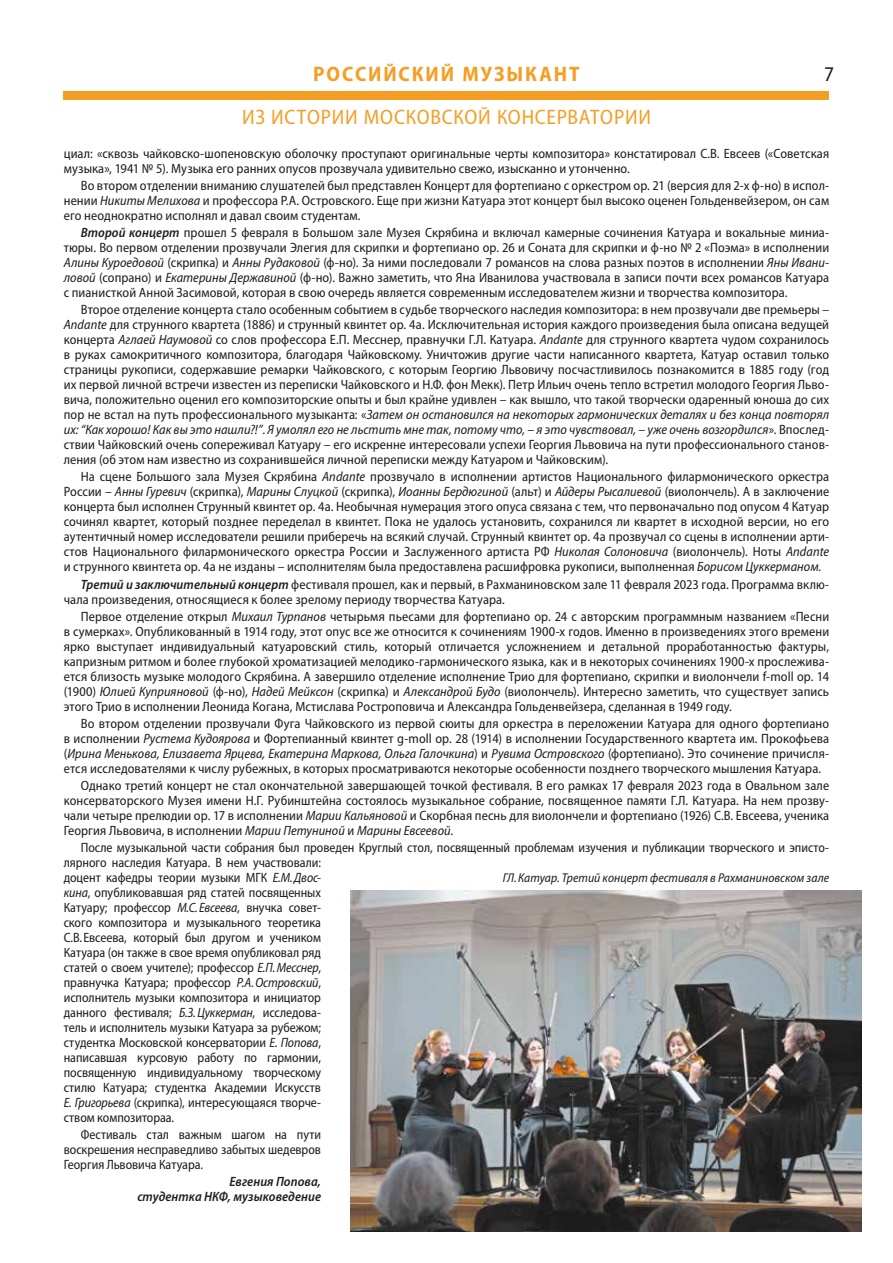
<style>
.page{position:relative;width:893px;height:1263px;background:#fff}
.page>*{position:absolute;margin:0;border:0;box-sizing:border-box;transform-origin:0 0}
.t1{font:semi-condensed 21px "Myriad Pro";letter-spacing:.035em;color:#f59e24}
.t2{font:700 semi-condensed 21px "Myriad Pro";letter-spacing:.09em;color:#f59e24}
.t3{font:semi-condensed 21px "Myriad Pro";color:#1d1d1b}
.t4{font:semi-condensed 13.5px/15px "Myriad Pro";color:#1d1d1b;text-align:justify}
.t5{font:italic 600 semi-condensed 13.5px/15px "Myriad Pro";letter-spacing:.005em;color:#1d1d1b;text-align:right}
.t6{font:italic semi-condensed 12.75px "Myriad Pro";letter-spacing:.005em;color:#1d1d1b}
.s1{font-style:italic}
.s2{font-weight:600;font-style:italic}
</style>
<div class="page">
<div style="left:64px;top:91px;width:765px;height:9px;background:#f59e24"></div>
<img style="left:351px;top:891px;width:510px;height:340px">
<h1 class="t2" style="left:313px;top:61px;width:268px">РОССИЙСКИЙ МУЗЫКАНТ</h1>
<h1 class="t1" style="left:242px;top:104px;width:410px">ИЗ ИСТОРИИ МОСКОВСКОЙ КОНСЕРВАТОРИИ</h1>
<h1 class="t3" style="left:824px;top:62px;width:11px">7</h1>
<p class="t4" style="left:64px;top:146px;width:767px">циал: «сквозь чайковско-шопеновскую оболочку проступают оригинальные черты композитора» констатировал С.В. Евсеев («Советская музыка», 1941 № 5). Музыка его ранних опусов прозвучала удивительно свежо, изысканно и утонченно.</p>
<p class="t4" style="left:64px;top:178px;width:767px;text-indent:17px">Во втором отделении вниманию слушателей был представлен Концерт для фортепиано с оркестром op. 21 (версия для 2-х ф-но) в испол&shy;нении <span class="s1">Никиты Мелихова</span> и профессора Р.А. Островского. Еще при жизни Катуара этот концерт был высоко оценен Гольденвейзером, он сам его неоднократно исполнял и давал своим студентам.</p>
<p class="t4" style="left:64px;top:225px;width:767px;text-indent:17px"><span class="s2">Второй концерт</span> прошел 5 февраля в Большом зале Музея Скрябина и включал камерные сочинения Катуара и вокальные миниа&shy;тюры. Во первом отделении прозвучали Элегия для скрипки и фортепиано op. 26 и Соната для скрипки и ф-но № 2 «Поэма» в исполнении <span class="s1">Алины Куроедовой</span> (скрипка) и <span class="s1">Анны Рудаковой</span> (ф-но). За ними последовали 7 романсов на слова разных поэтов в исполнении <span class="s1">Яны Ивани&shy;ловой</span> (сопрано) и <span class="s1">Екатерины Державиной</span> (ф-но). Важно заметить, что Яна Иванилова участвовала в записи почти всех романсов Катуара с пианисткой Анной Засимовой, которая в свою очередь является современным исследователем жизни и творчества композитора.</p>
<p class="t4" style="left:64px;top:302px;width:767px;text-indent:17px">Второе отделение концерта стало особенным событием в судьбе творческого наследия композитора: в нем прозвучали две премьеры – <span class="s1">Andante</span> для струнного квартета (1886) и струнный квинтет op. 4a. Исключительная история каждого произведения была описана ведущей концерта <span class="s1">Аглаей Наумовой</span> со слов профессора Е.П. Месснер, правнучки Г.Л. Катуара. <span class="s1">Andante</span> для струнного квартета чудом сохранилось в руках самокритичного композитора, благодаря Чайковскому. Уничтожив другие части написанного квартета, Катуар оставил только страницы рукописи, содержавшие ремарки Чайковского, с которым Георгию Львовичу посчастливилось познакомится в 1885 году (год их первой личной встречи известен из переписки Чайковского и Н.Ф. фон Мекк). Петр Ильич очень тепло встретил молодого Георгия Льво&shy;вича, положительно оценил его композиторские опыты и был крайне удивлен – как вышло, что такой творчески одаренный юноша до сих пор не встал на путь профессионального музыканта: «<span class="s1">Затем он остановился на некоторых гармонических деталях и без конца повторял их: “Как хорошо! Как вы это нашли?!”</span>. <span class="s1">Я умолял его не льстить мне так, потому что, – я это чувствовал, – уже очень возгордился</span>». Впослед&shy;ствии Чайковский очень сопереживал Катуару – его искренне интересовали успехи Георгия Львовича на пути профессионального станов&shy;ления (об этом нам известно из сохранившейся личной переписки между Катуаром и Чайковским).</p>
<p class="t4" style="left:64px;top:469px;width:767px;text-indent:17px">На сцене Большого зала Музея Скрябина <span class="s1">Andante</span> прозвучало в исполнении артистов Национального филармонического оркестра России – <span class="s1">Анны Гуревич</span> (скрипка), <span class="s1">Марины Слуцкой</span> (скрипка), <span class="s1">Иоанны Бердюгиной</span> (альт) и <span class="s1">Айдеры Рысалиевой</span> (виолончель). А в заключение концерта был исполнен Струнный квинтет op. 4а. Необычная нумерация этого опуса связана с тем, что первоначально под опусом 4 Катуар сочинял квартет, который позднее переделал в квинтет. Пока не удалось установить, сохранился ли квартет в исходной версии, но его аутентичный номер исследователи решили приберечь на всякий случай. Струнный квинтет op. 4a прозвучал со сцены в исполнении арти&shy;стов Национального филармонического оркестра России и Заслуженного артиста РФ <span class="s1">Николая Солоновича</span> (виолончель). Ноты <span class="s1">Andante </span>и струнного квинтета op. 4а не изданы – исполнителям была предоставлена расшифровка рукописи, выполненная <span class="s1">Борисом Цуккерманом.</span></p>
<p class="t4" style="left:64px;top:576px;width:767px;text-indent:17px"><span class="s2">Третий и заключительный концерт</span> фестиваля прошел, как и первый, в Рахманиновском зале 11 февраля 2023 года. Программа вклю&shy;чала произведения, относящиеся к более зрелому периоду творчества Катуара.</p>
<p class="t4" style="left:64px;top:608px;width:767px;text-indent:17px">Первое отделение открыл <span class="s1">Михаил Турпанов</span> четырьмя пьесами для фортепиано op. 24 c авторским программным названием «Песни в сумерках». Опубликованный в 1914 году, этот опус все же относится к сочинениям 1900-х годов. Именно в произведениях этого времени ярко выступает индивидуальный катуаровский стиль, который отличается усложнением и детальной проработанностью фактуры, капризным ритмом и более глубокой хроматизацией мелодико-гармонического языка, как и в некоторых сочинениях 1900-х прослежива&shy;ется близость музыке молодого Скрябина. А завершило отделение исполнение Трио для фортепиано, скрипки и виолончели f-moll op. 14 (1900) <span class="s1">Юлией Куприяновой</span> (ф-но), <span class="s1">Надей Мейксон</span> (скрипка) и <span class="s1">Александрой Будо</span> (виолончель). Интересно заметить, что существует запись этого Трио в исполнении Леонида Когана, Мстислава Ростроповича и Александра Гольденвейзера, сделанная в 1949 году.</p>
<p class="t4" style="left:64px;top:716px;width:767px;text-indent:17px">Во втором отделении прозвучали Фуга Чайковского из первой сюиты для оркестра в переложении Катуара для одного фортепиано в исполнении <span class="s1">Рустема Кудоярова</span> и Фортепианный квинтет g-moll op. 28 (1914) в исполнении Государственного квартета им. Прокофьева (<span class="s1">Ирина Менькова, Елизавета Ярцева, Екатерина Маркова, Ольга Галочкина</span>) и <span class="s1">Рувима Островского</span> (фортепиано). Это сочинение причисля&shy;ется исследователями к числу рубежных, в которых просматриваются некоторые особенности позднего творческого мышления Катуара.</p>
<p class="t4" style="left:64px;top:778px;width:767px;text-indent:17px">Однако третий концерт не стал окончательной завершающей точкой фестиваля. В его рамках 17 февраля 2023 года в Овальном зале консерваторского Музея имени Н.Г. Рубинштейна состоялось музыкальное собрание, посвященное памяти Г.Л. Катуара. На нем прозву&shy;чали четыре прелюдии op. 17 в исполнении <span class="s1">Марии Кальяновой</span> и Скорбная песнь для виолончели и фортепиано (1926) С.В. Евсеева, ученика Георгия Львовича, в исполнении <span class="s1">Марии Петуниной</span> и <span class="s1">Марины Евсеевой</span>.</p>
<p class="t4" style="left:64px;top:840px;width:767px;text-align:left;text-indent:17px">После музыкальной части собрания был проведен Круглый стол, посвященный проблемам изучения и публикации творческого и эписто&shy;лярного наследия Катуара. В нем участвовали:<br>доцент кафедры теории музыки МГК <span class="s1">Е.М.Двос-<br>кина</span>, опубликовавшая ряд статей посвященных<br>Катуару; профессор <span class="s1">М.С.Евсеева</span>, внучка совет-<br>ского композитора и музыкального теоретика<br>С.В.Евсеева, который был другом и учеником<br>Катуара (он также в свое время опубликовал ряд<br>статей о своем учителе); профессор <span class="s1">Е.П.Месснер</span>,<br>правнучка Катуара; профессор <span class="s1">Р.А.Островский</span>,<br>исполнитель музыки композитора и инициатор<br>данного фестиваля; <span class="s1">Б.З.Цуккерман</span>, исследова-<br>тель и исполнитель музыки Катуара за рубежом;<br>студентка Московской консерватории <span class="s1">Е. Попова</span>,<br>написавшая курсовую работу по гармонии,<br>посвященную индивидуальному творческому<br>стилю Катуара; студентка Академии Искусств<br><span class="s1">Е. Григорьева</span> (скрипка), интересующаяся творче-<br>ством композитораа.</p>
<p class="t4" style="left:64px;top:1127px;width:259px;text-indent:17px">Фестиваль стал важным шагом на пути воскрешения несправедливо забытых шедевров Георгия Львовича Катуара.</p>
<p class="t5" style="left:137px;top:1174px;width:185px">Евгения Попова,<br>студентка НКФ, музыковедение</p>
<p class="t6" style="left:503px;top:870px;width:328px">ГЛ. Катуар. Третий концерт фестиваля в Рахманиновском зале</p>
</div>
